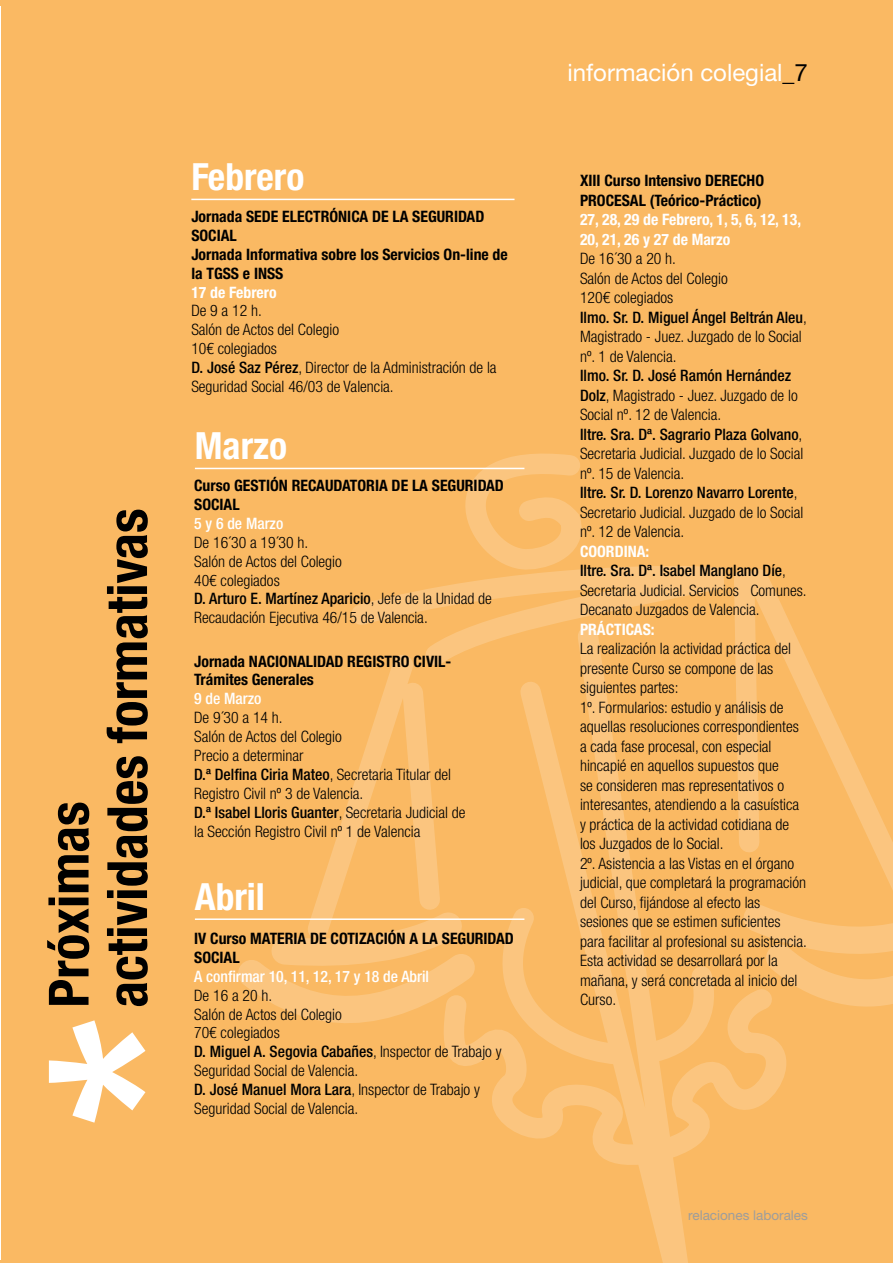
<style>
.page{position:relative;width:893px;height:1263px;background:#fab963}
.page>*{position:absolute;margin:0;border:0;box-sizing:border-box;transform-origin:0 0}
.t1{font:700 condensed 55.5px/58.5px "Helvetica Neue LT Std";color:#000}
.t2{font:700 condensed 37.5px "Helvetica Neue LT Std";color:#fff}
.t3{font:24px "Helvetica Neue LT Std";color:#fff}
.t4{font:300 condensed 15.75px/19.5px "Helvetica Neue LT Std";color:#000}
.t5{font:700 condensed 15.75px/18.9px "Helvetica Neue LT Std";color:#000}
.t6{font:700 condensed 15.75px/19.5px "Helvetica Neue LT Std";color:#fff}
.t7{font:500 condensed 15.75px "Helvetica Neue LT Std";color:#fff}
.t8{font:13.5px "Helvetica Neue LT Std";color:#9d9d9c}
.s1{font-weight:500}
.s2{color:#000}
.s3{font-weight:700;color:#fff}
</style>
<div class="page">
<svg style="left:292px;top:453px;width:601px;height:810px"></svg>
<svg style="left:238px;top:880px;width:655px;height:143px"></svg>
<svg style="left:439px;top:891px;width:374px;height:298px"></svg>
<svg style="left:49px;top:1020px;width:96px;height:103px"></svg>
<hr style="left:191px;top:199px;width:323px;height:1px;background:#fff">
<hr style="left:195px;top:468px;width:329px;height:1px;background:#fff">
<hr style="left:195px;top:918px;width:329px;height:2px;background:#fff">
<img style="left:0;top:7px;width:1px;height:1252px">
<h1 class="t1" style="left:39px;top:1008px;width:501px;rotate:-90deg">Próximas<br>actividades formativas</h1>
<h2 class="t2" style="left:191px;top:154px;width:115px">Febrero</h2>
<p class="t5" style="left:191px;top:207px;width:318px">Jornada SEDE ELECTRÓNICA DE LA SEGURIDAD<br>SOCIAL<br>Jornada Informativa sobre los Servicios On-line de la TGSS e INSS</p>
<p class="t6" style="left:191px;top:282px;width:87px">17 de Febrero</p>
<p class="t4" style="left:191px;top:301px;width:307px;line-height:18.9px">De 9 a 12 h.<br>Salón de Actos del Colegio<br>10€ colegiados<br><span class="s1">D. José Saz Pérez</span>, Director de la Administración de la<br>Seguridad Social 46/03 de Valencia.</p>
<h2 class="t2" style="left:195px;top:423px;width:94px">Marzo</h2>
<p class="t5" style="left:194px;top:476px;width:311px">Curso GESTIÓN RECAUDATORIA DE LA SEGURIDAD<br>SOCIAL</p>
<p class="t7" style="left:194px;top:514px;width:91px">5 y 6 de Marzo</p>
<p class="t4" style="left:194px;top:533px;width:299px;line-height:18.9px">De 16´30 a 19´30 h.<br>Salón de Actos del Colegio<br>40€ colegiados<br><span class="s1">D. Arturo E. Martínez Aparicio</span>, Jefe de la Unidad de<br>Recaudación Ejecutiva 46/15 de Valencia.</p>
<p class="t5" style="left:194px;top:651px;width:259px">Jornada NACIONALIDAD REGISTRO CIVIL-<br>Trámites Generales</p>
<p class="t7" style="left:194px;top:689px;width:69px">9 de Marzo</p>
<p class="t4" style="left:194px;top:708px;width:273px;line-height:18.9px">De 9´30 a 14 h.<br>Salón de Actos del Colegio<br>Precio a determinar<br><span class="s1">D.ª Delfina Ciria Mateo</span>, Secretaria Titular del Registro Civil nº 3 de Valencia.<br><span class="s1">D.ª Isabel Lloris Guanter</span>, Secretaria Judicial de la Sección Registro Civil nº 1 de Valencia</p>
<h2 class="t2" style="left:195px;top:873px;width:72px">Abril</h2>
<p class="t5" style="left:194px;top:929px;width:321px">IV Curso MATERIA DE COTIZACIÓN A LA SEGURIDAD<br>SOCIAL</p>
<p class="t7" style="left:194px;top:967px;width:236px">A confirmar 10, 11, 12, 17 y 18 de Abril</p>
<p class="t4" style="left:194px;top:985px;width:309px;line-height:18.9px">De 16 a 20 h.<br>Salón de Actos del Colegio<br>70€ colegiados<br><span class="s1">D. Miguel A. Segovia Cabañes</span>, Inspector de Trabajo y<br>Seguridad Social de Valencia.<br><span class="s1">D. José Manuel Mora Lara</span>, Inspector de Trabajo y<br>Seguridad Social de Valencia.</p>
<h3 class="t3" style="left:567px;top:58px;width:242px">información colegial<span class="s2">_7</span></h3>
<p class="t5" style="left:580px;top:171px;width:186px;line-height:19.5px">XIII Curso Intensivo DERECHO<br>PROCESAL (Teórico-Práctico)</p>
<p class="t6" style="left:580px;top:210px;width:223px">27, 28, 29 de Febrero, 1, 5, 6, 12, 13,<br>20, 21, 26 y 27 de Marzo</p>
<p class="t4" style="left:580px;top:249px;width:228px">De 16´30 a 20 h.<br>Salón de Actos del Colegio<br>120€ colegiados<br><span class="s1">Ilmo. Sr. D. Miguel Ángel Beltrán Aleu</span>,<br>Magistrado - Juez. Juzgado de lo Social nº. 1 de Valencia.</p>
<p class="t4" style="left:580px;top:366px;width:225px"><span class="s1">Ilmo. Sr. D. José Ramón Hernández Dolz</span>, Magistrado - Juez. Juzgado de lo Social nº. 12 de Valencia.<br><span class="s1">Iltre. Sra. Dª. Sagrario Plaza Golvano</span>, Secretaria Judicial. Juzgado de lo Social nº. 15 de Valencia.<br><span class="s1">Iltre. Sr. D. Lorenzo Navarro Lorente</span>, Secretario Judicial. Juzgado de lo Social nº. 12 de Valencia.</p>
<p class="t4" style="left:580px;top:541px;width:228px"><span class="s3">COORDINA:<br></span><span class="s1">Iltre. Sra. Dª. Isabel Manglano Díe</span>,<br>Secretaria Judicial. Servicios Comunes.<br>Decanato Juzgados de Valencia.</p>
<p class="t6" style="left:580px;top:619px;width:76px">PRÁCTICAS:</p>
<p class="t4" style="left:580px;top:639px;width:228px">La realización la actividad práctica del presente Curso se compone de las siguientes partes:<br>1º. Formularios: estudio y análisis de aquellas resoluciones correspondientes a cada fase procesal, con especial hincapié en aquellos supuestos que<br>se consideren mas representativos o interesantes, atendiendo a la casuística y práctica de la actividad cotidiana de los Juzgados de lo Social.<br>2º. Asistencia a las Vistas en el órgano judicial, que completará la programación del Curso, fijándose al efecto las sesiones que se estimen suficientes para facilitar al profesional su asistencia.<br>Esta actividad se desarrollará por la mañana, y será concretada al inicio del Curso.</p>
<p class="t8" style="left:688px;top:1207px;width:121px">relaciones laborales</p>
</div>
